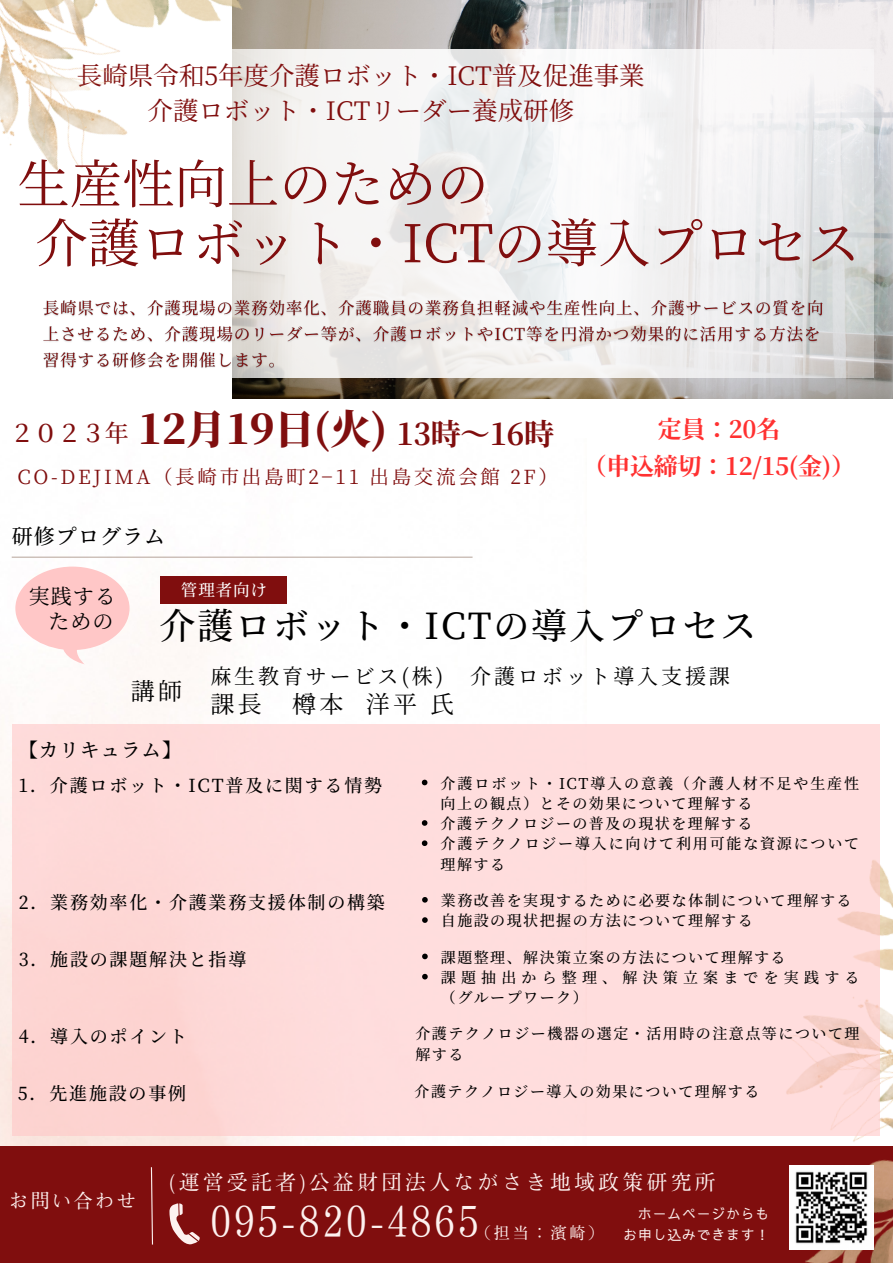
<style>
.page{position:relative;width:893px;height:1264px;background:#fff}
.page>*{position:absolute;margin:0;border:0;box-sizing:border-box;transform-origin:0 0}
.t1{font:52.35px "Source Han Serif JP";color:#800e0e}
.t2{font:41.4px "Motoya Mincho Std W3";letter-spacing:.07em;color:#fdf1ef}
.t3{font:800 40.5px "Source Han Serif JP";letter-spacing:-.015em;color:#800e0e}
.t4{font:500 36px "Source Han Serif JP";letter-spacing:.05em;color:#000}
.t5{font:700 30px "Source Han Serif JP";letter-spacing:-.015em;color:#800e0e}
.t6{font:25.5px "Source Han Serif JP";color:#800e0e}
.t7{font:700 24px "Source Han Serif JP";letter-spacing:-.015em;color:#ff3131}
.t8{font:24px "Source Han Serif JP";letter-spacing:.14em;color:#000}
.t9{font:500 24px "Source Han Serif JP";letter-spacing:-.015em;color:#800e0e}
.t10{font:21px "Source Han Serif JP";letter-spacing:.14em;color:#000}
.t11{font:21px "Motoya Mincho Std W3";letter-spacing:.15em;color:#fdf1ef}
.t12{font:500 21px "Source Han Serif JP";letter-spacing:.05em;color:#000}
.t13{font:19.5px "Source Han Serif JP";letter-spacing:.14em;color:#800e0e}
.t14{font:500 19.5px "Source Han Serif JP";letter-spacing:.05em;color:#000}
.t15{font:19.5px "Motoya Mincho Std W3";letter-spacing:.1em;color:#fdf1ef}
.t16{font:500 18px "Source Han Serif JP";letter-spacing:.1em;color:#000}
.t17{font:16.5px "Motoya Mincho Std W3";color:#fdf1ef}
.t18{font:500 16.5px "Source Han Serif JP";letter-spacing:.05em;color:#fff}
.t19{font:500 15px/20.2px "Source Han Serif JP";letter-spacing:.1em;color:#000}
.t20{font:500 15px/20.2px "Source Han Serif JP";letter-spacing:.345em;color:#000}
.t21{font:500 15px/20.2px "Source Han Serif JP";letter-spacing:.12em;color:#000}
.t22{font:500 13.8px "Sawarabi Gothic";letter-spacing:.06em;color:#fdf1ef}
</style>
<div class="page">
<img style="left:0;top:556px;width:473px;height:589px">
<div style="left:0;top:1145px;width:892px;height:117px;background:#800e0e"></div>
<img style="left:739px;top:865px;width:153px;height:397px">
<hr style="left:12px;top:556px;width:460px;height:1px;background:#bdada4">
<img style="left:233px;top:0;width:659px;height:398px">
<svg style="left:232px;top:50px;width:641px;height:327px;fill:#f3f2f3"></svg>
<img style="left:0;top:0;width:330px;height:296px">
<div style="left:160px;top:575px;width:127px;height:28px;background:#800e0e"></div>
<div style="left:12px;top:724px;width:868px;height:412px;background:#fdd"></div>
<svg style="left:169px;top:1203px;width:31px;height:41px"></svg>
<svg style="left:150px;top:1167px;width:3px;height:78px"></svg>
<img style="left:789px;top:1165px;width:84px;height:84px">
<svg style="left:15px;top:566px;width:114px;height:98px"></svg>
<img style="left:43px;top:296px;width:783px;height:77px">
<svg style="left:422px;top:779px;width:5px;height:6px"></svg>
<svg style="left:422px;top:820px;width:5px;height:5px"></svg>
<svg style="left:422px;top:840px;width:5px;height:6px"></svg>
<svg style="left:422px;top:897px;width:5px;height:5px"></svg>
<svg style="left:422px;top:917px;width:5px;height:5px"></svg>
<svg style="left:422px;top:953px;width:5px;height:6px"></svg>
<svg style="left:422px;top:973px;width:5px;height:6px"></svg>
<p class="t6" style="left:77px;top:56px;width:569px">長崎県令和5年度介護ロボット・ICT普及促進事業</p>
<p class="t6" style="left:147px;top:91px;width:428px">介護ロボット・ICTリーダー養成研修</p>
<p class="t1" style="left:17px;top:143px;width:473px">生産性向上のための</p>
<p class="t1" style="left:35px;top:202px;width:826px">介護ロボット・ICTの導入プロセス</p>
<p class="t9" style="left:10px;top:414px;width:120px">２０２３年</p>
<p class="t3" style="left:138px;top:397px;width:251px">12月 19日 (火)</p>
<p class="t13" style="left:17px;top:461px;width:542px">CO-DEJIMA（長崎市出島町2−11 出島交流会館 2F）</p>
<p class="t5" style="left:396px;top:410px;width:159px">13時～16時</p>
<p class="t12" style="left:12px;top:519px;width:155px">研修プログラム</p>
<p class="t7" style="left:657px;top:410px;width:124px">定員：20名</p>
<p class="t7" style="left:583px;top:447px;width:274px">（申込締切：12/15(金)）</p>
<p class="t10" style="left:29px;top:579px;width:89px">実践する</p>
<p class="t10" style="left:48px;top:604px;width:67px">ための</p>
<p class="t18" style="left:181px;top:576px;width:87px">管理者向け</p>
<p class="t4" style="left:159px;top:598px;width:598px">介護ロボット・ICTの導入プロセス</p>
<p class="t8" style="left:131px;top:672px;width:53px">講師</p>
<p class="t10" style="left:210px;top:659px;width:234px">麻生教育サービス(株)</p>
<p class="t10" style="left:470px;top:659px;width:261px">介護ロボット導入支援課</p>
<p class="t8" style="left:210px;top:685px;width:51px">課長</p>
<p class="t8" style="left:292px;top:685px;width:161px">樽本 洋平氏</p>
<p class="t14" style="left:18px;top:734px;width:164px">【カリキュラム】</p>
<p class="t16" style="left:18px;top:771px;width:365px">1．介護ロボット・ICT普及に関する情勢</p>
<p class="t19" style="left:440px;top:772px;width:420px">介護ロボット・ICT導入の意義（介護人材不足や生産性向上の観点）とその効果について理解する</p>
<p class="t19" style="left:440px;top:812px;width:313px">介護テクノロジーの普及の現状を理解する</p>
<p class="t21" style="left:440px;top:832px;width:420px">介護テクノロジー導入に向けて利用可能な資源について理解する</p>
<p class="t16" style="left:19px;top:888px;width:367px">2．業務効率化・介護業務支援体制の構築</p>
<p class="t19" style="left:441px;top:889px;width:412px">業務改善を実現するために必要な体制について理解する</p>
<p class="t19" style="left:441px;top:909px;width:313px">自施設の現状把握の方法について理解する</p>
<p class="t16" style="left:19px;top:944px;width:229px">3．施設の課題解決と指導</p>
<p class="t19" style="left:441px;top:946px;width:346px">課題整理、解決策立案の方法について理解する</p>
<p class="t20" style="left:441px;top:966px;width:420px">課題抽出から整理、解決策立案までを実践する（グループワーク）</p>
<p class="t16" style="left:19px;top:1021px;width:170px">4．導入のポイント</p>
<p class="t19" style="left:415px;top:1022px;width:445px">介護テクノロジー機器の選定・活用時の注意点等について理解する</p>
<p class="t16" style="left:18px;top:1079px;width:170px">5．先進施設の事例</p>
<p class="t19" style="left:414px;top:1080px;width:346px">介護テクノロジー導入の効果について理解する</p>
<p class="t15" style="left:9px;top:1190px;width:129px">お問い合わせ</p>
<p class="t11" style="left:169px;top:1171px;width:548px">(運営受託者)公益財団法人ながさき地域政策研究所</p>
<p class="t2" style="left:210px;top:1200px;width:270px">095-820-4865</p>
<p class="t22" style="left:638px;top:1207px;width:133px">ホームページからも</p>
<p class="t17" style="left:474px;top:1224px;width:132px">（担当：濱崎）</p>
<p class="t22" style="left:623px;top:1227px;width:147px">お申し込みできます！</p>
</div>
